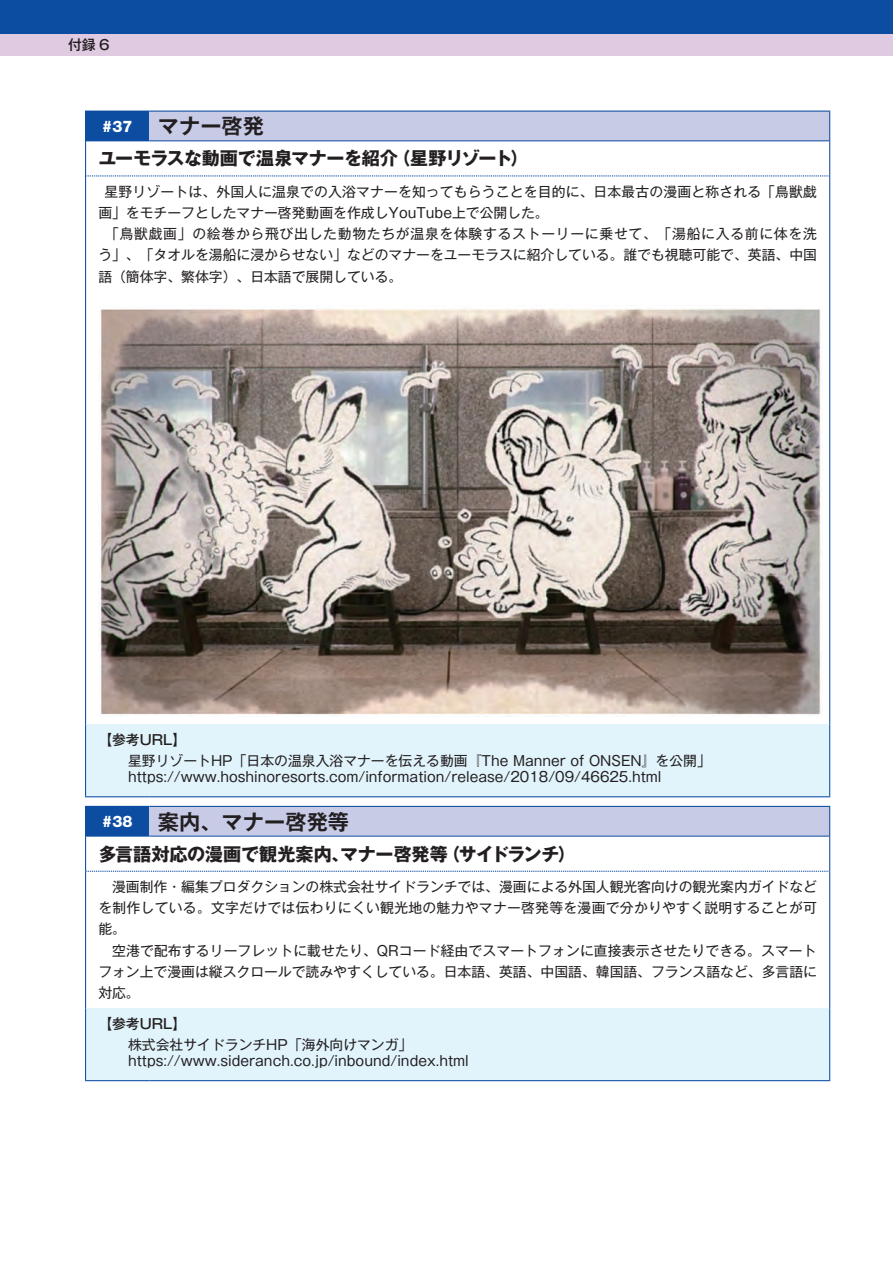
<style>
.page{position:relative;width:893px;height:1263px;background:#fff}
.page>*{position:absolute;margin:0;border:0;box-sizing:border-box;transform-origin:0 0}
.t1{font:700 21.3px "Gothic MB101 Pro De";color:#231f20}
.t2{font:700 18px "Gothic MB101 Pro";letter-spacing:-.02em;color:#231f20}
.t3{font:13.8px/21.3px "Gothic MB101 Pro";color:#231f20}
.t4{font:13.8px "Gothic MB101 Pro";letter-spacing:.05em;color:#231f20}
.t5{font:500 13.8px "Gothic MB101 Pro";color:#231f20}
.s1{font-family:"Helvetica Neue LT Pro";font-weight:800;font-size:15.9px;color:#fff}
</style>
<div class="page">
<div style="left:0;top:0;width:893px;height:34px;background:#0d4da1"></div>
<div style="left:0;top:34px;width:893px;height:21px;background:#dfcae2"></div>
<div style="left:86px;top:806px;width:63px;height:30px;background:#0d4da1"></div>
<div style="left:149px;top:806px;width:681px;height:30px;background:#c7cbe6"></div>
<div style="left:86px;top:1008px;width:744px;height:73px;background:#e1f4fc"></div>
<hr style="left:86px;top:836px;width:63px;height:1px;background:#0d4da1">
<hr style="left:149px;top:836px;width:680px;height:1px;background:#0d4da1">
<svg style="left:85px;top:807px;width:1px;height:29px"></svg>
<hr style="left:85px;top:806px;width:64px;height:1px;background:#0d4da1">
<hr style="left:149px;top:806px;width:681px;height:1px;background:#0d4da1">
<svg style="left:829px;top:807px;width:1px;height:29px"></svg>
<hr style="left:85px;top:836px;width:1px;height:35px;background:#0d4da1">
<hr style="left:829px;top:836px;width:1px;height:35px;background:#0d4da1">
<hr style="left:85px;top:871px;width:1px;height:137px;background:#0d4da1">
<hr style="left:829px;top:871px;width:1px;height:137px;background:#0d4da1">
<hr style="left:85px;top:1008px;width:1px;height:72px;background:#0d4da1">
<hr style="left:85px;top:1080px;width:64px;height:1px;background:#0d4da1">
<hr style="left:149px;top:1080px;width:681px;height:1px;background:#0d4da1">
<hr style="left:829px;top:1008px;width:1px;height:72px;background:#0d4da1">
<svg style="left:86px;top:871px;width:743px;height:1px"></svg>
<div style="left:86px;top:111px;width:63px;height:30px;background:#0d4da1"></div>
<div style="left:149px;top:111px;width:681px;height:30px;background:#c7cbe6"></div>
<div style="left:86px;top:724px;width:744px;height:73px;background:#e1f4fc"></div>
<svg style="left:86px;top:176px;width:743px;height:1px"></svg>
<hr style="left:86px;top:141px;width:63px;height:1px;background:#0d4da1">
<hr style="left:149px;top:141px;width:680px;height:1px;background:#0d4da1">
<svg style="left:85px;top:112px;width:1px;height:29px"></svg>
<hr style="left:85px;top:111px;width:64px;height:1px;background:#0d4da1">
<hr style="left:149px;top:111px;width:681px;height:1px;background:#0d4da1">
<svg style="left:829px;top:112px;width:1px;height:29px"></svg>
<hr style="left:85px;top:141px;width:1px;height:35px;background:#0d4da1">
<hr style="left:829px;top:141px;width:1px;height:35px;background:#0d4da1">
<hr style="left:85px;top:176px;width:1px;height:548px;background:#0d4da1">
<hr style="left:829px;top:176px;width:1px;height:548px;background:#0d4da1">
<hr style="left:85px;top:724px;width:1px;height:72px;background:#0d4da1">
<hr style="left:85px;top:796px;width:64px;height:1px;background:#0d4da1">
<hr style="left:149px;top:796px;width:681px;height:1px;background:#0d4da1">
<hr style="left:829px;top:724px;width:1px;height:72px;background:#0d4da1">
<img style="left:98px;top:308px;width:723px;height:407px">
<p class="t5" style="left:68px;top:33px;width:43px">付録 6</p>
<h1 class="t1" style="left:102px;top:108px;width:163px"><span class="s1">#37</span> マナー啓発</h1>
<h2 class="t2" style="left:98px;top:143px;width:432px">ユーモラスな動画で温泉マナーを紹介（星野リゾート）</h2>
<p class="t3" style="left:105px;top:179px;width:714px">星野リゾートは、外国人に温泉での入浴マナーを知ってもらうことを目的に、日本最古の漫画と称される「鳥獣戯</p>
<p class="t3" style="left:98px;top:200px;width:452px">画」をモチーフとしたマナー啓発動画を作成しYouTube上で公開した。</p>
<p class="t4" style="left:105px;top:222px;width:713px">「鳥獣戯画」の絵巻から飛び出した動物たちが温泉を体験するストーリーに乗せて、「湯船に入る前に体を洗</p>
<p class="t3" style="left:98px;top:243px;width:720px">う」、「タオルを湯船に浸からせない」などのマナーをユーモラスに紹介している。誰でも視聴可能で、英語、中国</p>
<p class="t3" style="left:98px;top:264px;width:306px">語（簡体字、繁体字）、日本語で展開している。</p>
<p class="t5" style="left:98px;top:728px;width:90px">【参考URL】</p>
<p class="t3" style="left:128px;top:751px;width:584px;line-height:15.9px">星野リゾートHP「日本の温泉入浴マナーを伝える動画『The Manner of ONSEN』を公開」https://www.hoshinoresorts.com/information/release/2018/09/46625.html</p>
<h1 class="t1" style="left:102px;top:804px;width:248px"><span class="s1">#38</span> 案内、マナー啓発等</h1>
<h2 class="t2" style="left:98px;top:839px;width:479px">多言語対応の漫画で観光案内、マナー啓発等（サイドランチ）</h2>
<p class="t3" style="left:98px;top:874px;width:720px">　漫画制作・編集プロダクションの株式会社サイドランチでは、漫画による外国人観光客向けの観光案内ガイドなどを制作している。文字だけでは伝わりにくい観光地の魅力やマナー啓発等を漫画で分かりやすく説明することが可能。<br>　空港で配布するリーフレットに載せたり、QRコード経由でスマートフォンに直接表示させたりできる。スマートフォン上で漫画は縦スクロールで読みやすくしている。日本語、英語、中国語、韓国語、フランス語など、多言語に対応。</p>
<p class="t5" style="left:98px;top:1012px;width:90px">【参考URL】</p>
<p class="t3" style="left:128px;top:1035px;width:342px;line-height:15.9px">株式会社サイドランチHP「海外向けマンガ」https://www.sideranch.co.jp/inbound/index.html</p>
</div>
